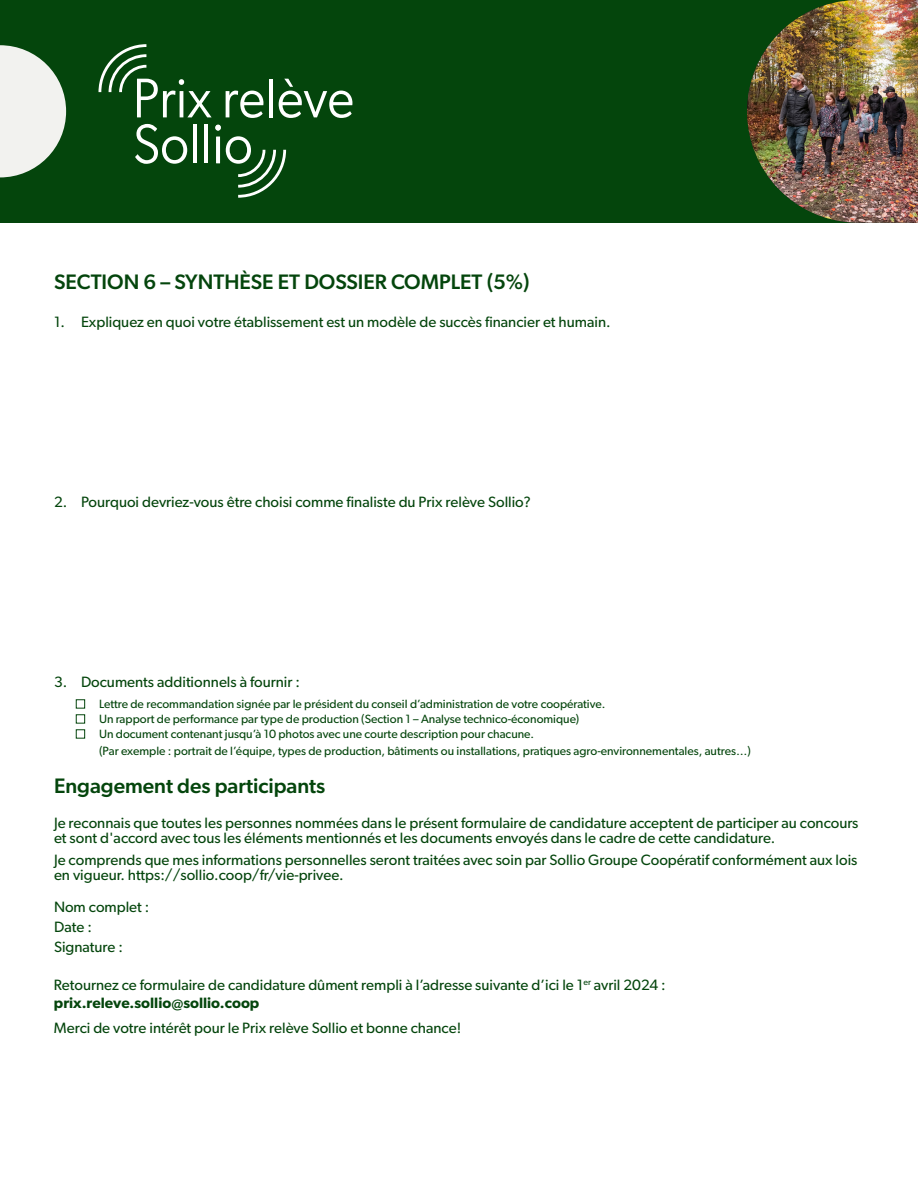
<style>
.page{position:relative;width:918px;height:1188px;background:#fff}
.page>*{position:absolute;margin:0;border:0;box-sizing:border-box;transform-origin:0 0}
.t1{font:56.1px/45.8px "Gibson";color:#fff;scale:.92 1}
.Titres{font:500 21px "Gibson";color:#04450c}
.t2{font:15px/15px "Gibson";color:#04450c}
.t3{font:12px/16.5px "Gibson";color:#04450c}
.s1{font-weight:600}
</style>
<div class="page">
<div style="left:76px;top:715px;width:9px;height:8px;border:1px solid #04450c"></div>
<div style="left:76px;top:700px;width:9px;height:8px;border:1px solid #04450c"></div>
<div style="left:76px;top:730px;width:9px;height:8px;border:1px solid #04450c"></div>
<div style="left:0;top:0;width:918px;height:223px;background:#04450c"></div>
<svg style="left:0;top:45px;width:66px;height:132px"></svg>
<svg style="left:99px;top:44px;width:47px;height:48px"></svg>
<svg style="left:215px;top:125px;width:6px;height:38px"></svg>
<svg style="left:238px;top:150px;width:48px;height:48px"></svg>
<img style="left:747px;top:0;width:171px;height:223px">
<p class="t1" style="left:133px;top:74px;width:242px">Prix relève<br>Sollio</p>
<p class="Titres" style="left:54px;top:269px;width:477px">SECTION 6 – SYNTHÈSE ET DOSSIER COMPLET (5%)</p>
<p class="t2" style="left:54px;top:315px;width:558px">1. Expliquez en quoi votre établissement est un modèle de succès financier et humain.</p>
<p class="t2" style="left:54px;top:494px;width:478px">2. Pourquoi devriez-vous être choisi comme finaliste du Prix relève Sollio?</p>
<p class="t2" style="left:54px;top:674px;width:247px">3. Documents additionnels à fournir :</p>
<p class="t3" style="left:99px;top:696px;width:508px">Lettre de recommandation signée par le président du conseil d’administration de votre coopérative.</p>
<p class="t3" style="left:99px;top:711px;width:482px">Un rapport de performance par type de production (Section 1 – Analyse technico-économique)</p>
<p class="t3" style="left:99px;top:726px;width:653px">Un document contenant jusqu’à 10 photos avec une courte description pour chacune.<br>(Par exemple : portrait de l’équipe, types de production, bâtiments ou installations, pratiques agro-environnementales, autres…)</p>
<p class="Titres" style="left:54px;top:773px;width:273px">Engagement des participants</p>
<p class="t2" style="left:54px;top:815px;width:806px">Je reconnais que toutes les personnes nommées dans le présent formulaire de candidature acceptent de participer au concours et sont d'accord avec tous les éléments mentionnés et les documents envoyés dans le cadre de cette candidature.</p>
<p class="t2" style="left:54px;top:852px;width:805px">Je comprends que mes informations personnelles seront traitées avec soin par Sollio Groupe Coopératif conformément aux lois en vigueur. https://sollio.coop/fr/vie-privee.</p>
<p class="t2" style="left:54px;top:899px;width:97px">Nom complet :</p>
<p class="t2" style="left:54px;top:919px;width:40px">Date :</p>
<p class="t2" style="left:54px;top:939px;width:71px">Signature :</p>
<p class="t2" style="left:54px;top:976px;width:613px;line-height:18px">Retournez ce formulaire de candidature dûment rempli à l’adresse suivante d’ici le 1<sup>er</sup> avril 2024 : <span class="s1">prix.releve.sollio@sollio.coop</span></p>
<p class="t2" style="left:54px;top:1020px;width:409px">Merci de votre intérêt pour le Prix relève Sollio et bonne chance!</p>
</div>
